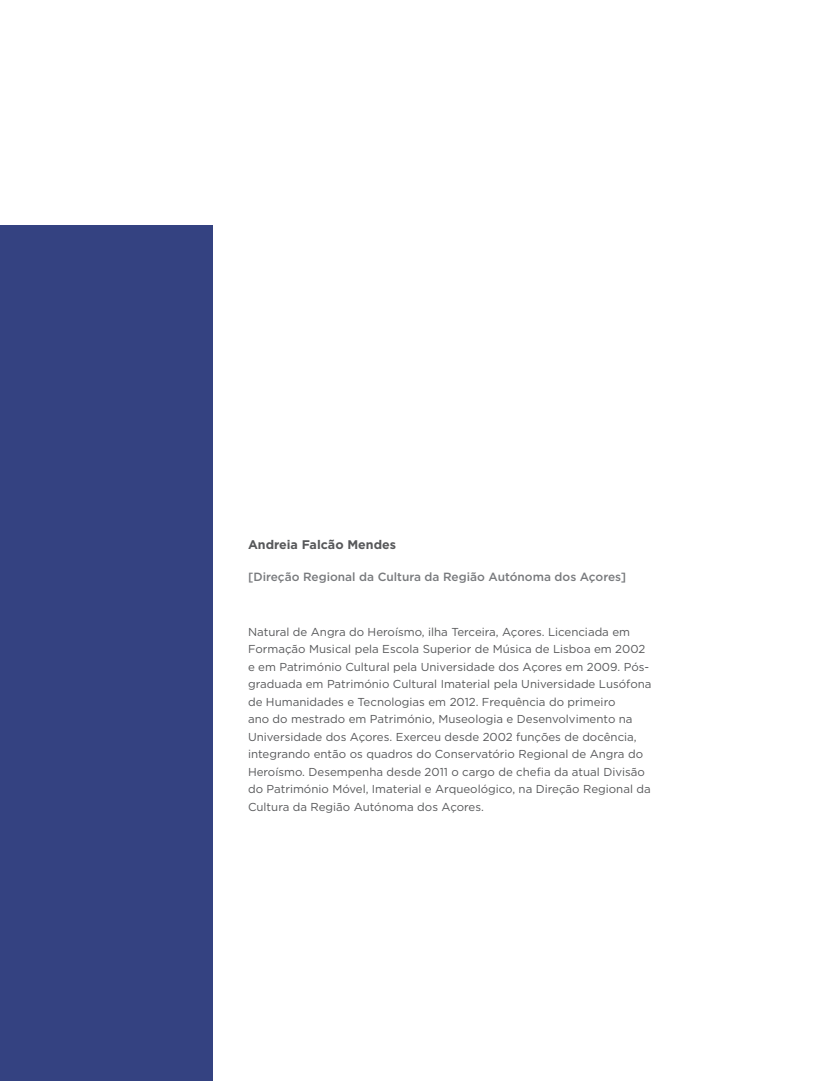
<style>
.page{position:relative;width:815px;height:1081px;background:#fff}
.page>*{position:absolute;margin:0;border:0;box-sizing:border-box;transform-origin:0 0}
.t1{font:700 12.5px "Gotham";color:#57585a}
.t2{font:500 11.88px "Gotham";color:#787a7d}
.t3{font:11.5px/17.5px "Gotham";color:#57585a}
</style>
<div class="page">
<div style="left:0;top:226px;width:213px;height:855px;background:#344281"></div>
<p class="t1" style="left:248px;top:536px;width:150px">Andreia Falcão Mendes</p>
<p class="t2" style="left:248px;top:569px;width:380px">[Direção Regional da Cultura da Região Autónoma dos Açores]</p>
<p class="t3" style="left:248px;top:622px;width:405px">Natural de Angra do Heroísmo, ilha Terceira, Açores. Licenciada em Formação Musical pela Escola Superior de Música de Lisboa em 2002 e em Património Cultural pela Universidade dos Açores em 2009. Pós&shy;graduada em Património Cultural Imaterial pela Universidade Lusófona de Humanidades e Tecnologias em 2012. Frequência do primeiro<br>ano do mestrado em Património, Museologia e Desenvolvimento na Universidade dos Açores. Exerceu desde 2002 funções de docência, integrando então os quadros do Conservatório Regional de Angra do Heroísmo. Desempenha desde 2011 o cargo de chefia da atual Divisão do Património Móvel, Imaterial e Arqueológico, na Direção Regional da Cultura da Região Autónoma dos Açores.</p>
</div>
